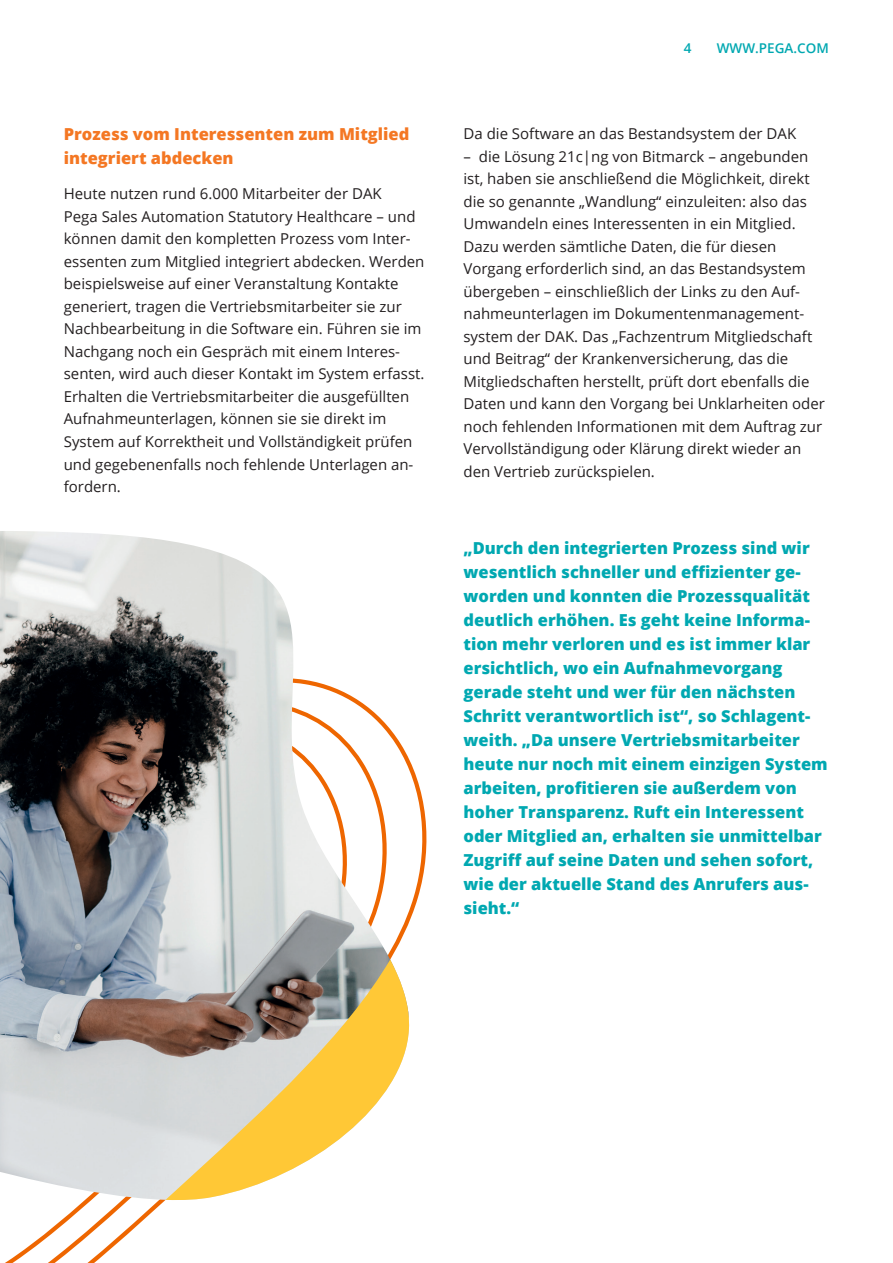
<style>
.page{position:relative;width:893px;height:1263px;background:#fff}
.page>*{position:absolute;margin:0;border:0;box-sizing:border-box;transform-origin:0 0}
.t1{font:800 16.5px/24px "Open Sans";color:#00a8b1}
.Headline_3{font:800 16.5px/24px "Open Sans";color:#f47723}
.Copytext{font:15px/22.5px "Open Sans";color:#231f20}
.Seitenzahl{font:600 13.5px "Open Sans";color:#00a8b1}
</style>
<div class="page">
<svg style="left:5px;top:1208px;width:152px;height:55px"></svg>
<img style="left:0;top:531px;width:413px;height:677px">
<svg style="left:166px;top:959px;width:244px;height:241px"></svg>
<p class="Headline_3" style="left:64px;top:121px;width:347px">Prozess vom Interessenten zum Mitglied integriert abdecken</p>
<p class="Copytext" style="left:64px;top:182px;width:362px">Heute nutzen rund 6.000 Mitarbeiter der DAK<br>Pega Sales Automation Statutory Healthcare – und können damit den kompletten Prozess vom Inter&shy;essenten zum Mitglied integriert abdecken. Werden beispielsweise auf einer Veranstaltung Kontakte generiert, tragen die Vertriebsmitarbeiter sie zur Nachbearbeitung in die Software ein. Führen sie im Nachgang noch ein Gespräch mit einem Interes&shy;senten, wird auch dieser Kontakt im System erfasst.<br>Erhalten die Vertriebsmitarbeiter die ausgefüllten Aufnahmeunterlagen, können sie sie direkt im System auf Korrektheit und Vollständigkeit prüfen und gegebenenfalls noch fehlende Unterlagen an&shy;fordern.</p>
<p class="Seitenzahl" style="left:684px;top:39px;width:9px">4</p>
<p class="Seitenzahl" style="left:717px;top:39px;width:113px">WWW.PEGA.COM</p>
<p class="Copytext" style="left:463px;top:122px;width:334px">Da die Software an das Bestandsystem der DAK</p>
<p class="Copytext" style="left:463px;top:144px;width:363px">– die Lösung 21c|ng von Bitmarck – angebunden ist, haben sie anschließend die Möglichkeit, direkt die so genannte „Wandlung“ einzuleiten: also das Umwandeln eines Interessenten in ein Mitglied.<br>Dazu werden sämtliche Daten, die für diesen Vorgang erforderlich sind, an das Bestandsystem übergeben – einschließlich der Links zu den Auf&shy;nahmeunterlagen im Dokumentenmanagement&shy;system der DAK. Das „Fachzentrum Mitgliedschaft und Beitrag“ der Krankenversicherung, das die Mitgliedschaften herstellt, prüft dort ebenfalls die Daten und kann den Vorgang bei Unklarheiten oder noch fehlenden Informationen mit dem Auftrag zur Vervollständigung oder Klärung direkt wieder an den Vertrieb zurückspielen.</p>
<p class="t1" style="left:463px;top:535px;width:366px">„Durch den integrierten Prozess sind wir wesentlich schneller und effizienter ge&shy;worden und konnten die Prozessqualität deutlich erhöhen. Es geht keine Informa&shy;tion mehr verloren und es ist immer klar ersichtlich, wo ein Aufnahmevorgang gerade steht und wer für den nächsten Schritt verantwortlich ist“, so Schlagent&shy;weith. „Da unsere Vertriebsmitarbeiter heute nur noch mit einem einzigen System arbeiten, profitieren sie außerdem von hoher Transparenz. Ruft ein Interessent oder Mitglied an, erhalten sie unmittelbar Zugriff auf seine Daten und sehen sofort, wie der aktuelle Stand des Anrufers aus&shy;sieht.“</p>
</div>
